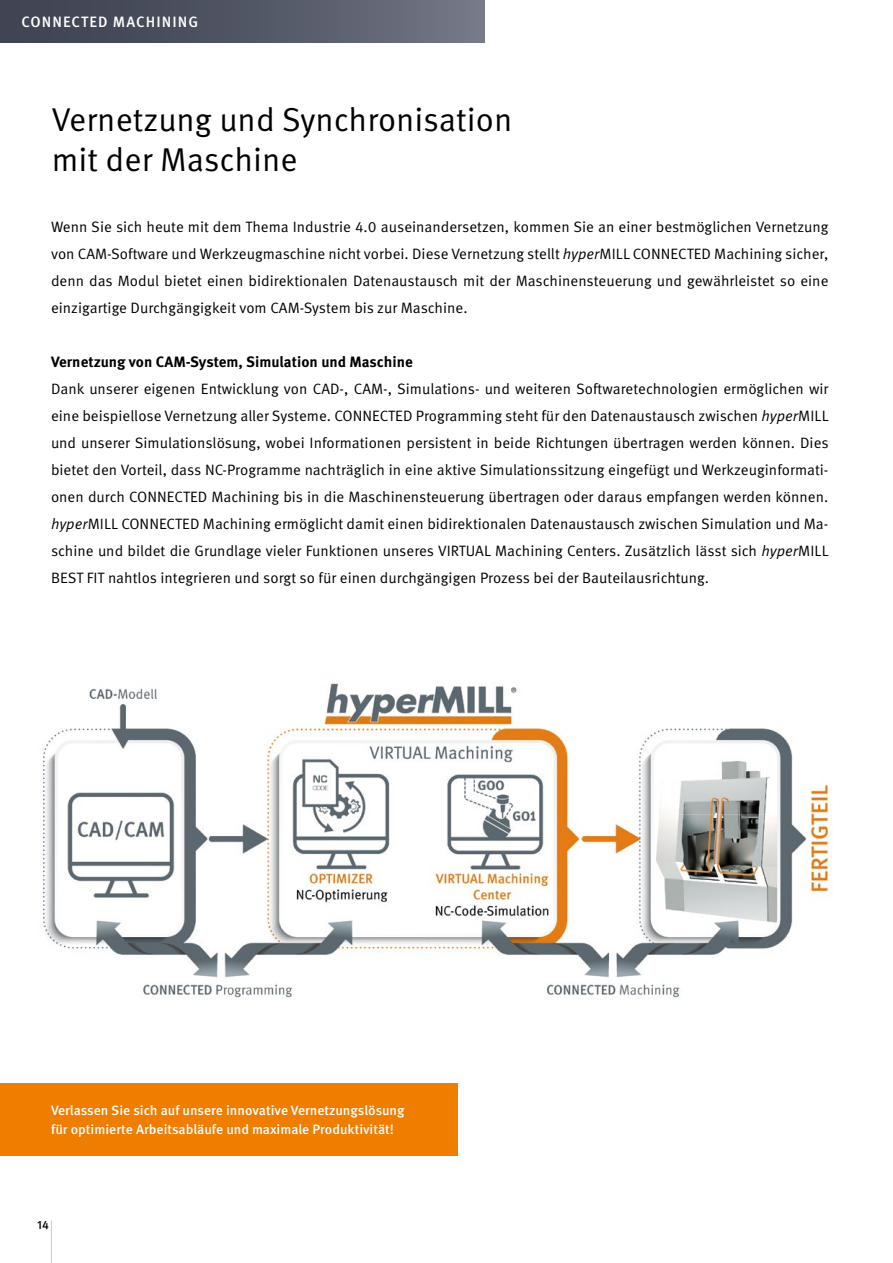
<style>
.page{position:relative;width:893px;height:1263px;background:#fff}
.page>*{position:absolute;margin:0;border:0;box-sizing:border-box;transform-origin:0 0}
.t1{font:33px/39.6px "Meta Pro";color:#000}
.t2{font:15px/27px "Meta Pro";color:#000;text-align:justify}
.t3{font:700 15px "Meta Pro";color:#000}
.t4{font:500 15px "Meta Pro";letter-spacing:.07em;color:#fff}
.t5{font:500 13.5px/18.8px "Meta Pro";color:#fff}
.t6{font:500 12px "Meta Pro";color:#000}
.s1{font-style:italic}
</style>
<div class="page">
<hr style="left:51px;top:1220px;width:1px;height:43px;background:#c5c9d2">
<div style="left:0;top:0;width:485px;height:43px;background:linear-gradient(to right,#393e4c,#717582)"></div>
<img style="left:42px;top:683px;width:790px;height:315px">
<div style="left:0;top:1083px;width:457px;height:73px;background:#ef7d00"></div>
<p class="t4" style="left:21px;top:12px;width:178px">CONNECTED MACHINING</p>
<h1 class="t1" style="left:52px;top:100px;width:462px">Vernetzung und Synchronisation mit der Maschine</h1>
<p class="t2" style="left:51px;top:214px;width:779px">Wenn Sie sich heute mit dem Thema Industrie 4.0 auseinandersetzen, kommen Sie an einer bestmöglichen Vernetzung von CAM-Software und Werkzeugmaschine nicht vorbei. Diese Vernetzung stellt <span class="s1">hyper</span>MILL CONNECTED Machining sicher, denn das Modul bietet einen bidirektionalen Datenaustausch mit der Maschinensteuerung und gewährleistet so eine einzigartige Durchgängigkeit vom CAM-System bis zur Maschine.</p>
<p class="t3" style="left:51px;top:350px;width:363px">Vernetzung von CAM-System, Simulation und Maschine</p>
<p class="t2" style="left:51px;top:376px;width:779px">Dank unserer eigenen Entwicklung von CAD-, CAM-, Simulations- und weiteren Softwaretechnologien ermöglichen wir eine beispiellose Vernetzung aller Systeme. CONNECTED Programming steht für den Datenaustausch zwischen <span class="s1">hyper</span>MILL und unserer Simulationslösung, wobei Informationen persistent in beide Richtungen übertragen werden können. Dies bietet den Vorteil, dass NC-Programme nachträglich in eine aktive Simulationssitzung eingefügt und Werkzeuginformati&shy;onen durch CONNECTED Machining bis in die Maschinensteuerung übertragen oder daraus empfangen werden können. <span class="s1">hyper</span>MILL CONNECTED Machining ermöglicht damit einen bidirektionalen Datenaustausch zwischen Simulation und Ma&shy;schine und bildet die Grundlage vieler Funktionen unseres VIRTUAL Machining Centers. Zusätzlich lässt sich <span class="s1">hyper</span>MILL BEST FIT nahtlos integrieren und sorgt so für einen durchgängigen Prozess bei der Bauteilausrichtung.</p>
<p class="t5" style="left:51px;top:1101px;width:355px">Verlassen Sie sich auf unsere innovative Vernetzungslösung für optimierte Arbeitsabläufe und maximale Produktivität!</p>
<p class="t6" style="left:37px;top:1217px;width:13px">14</p>
</div>
